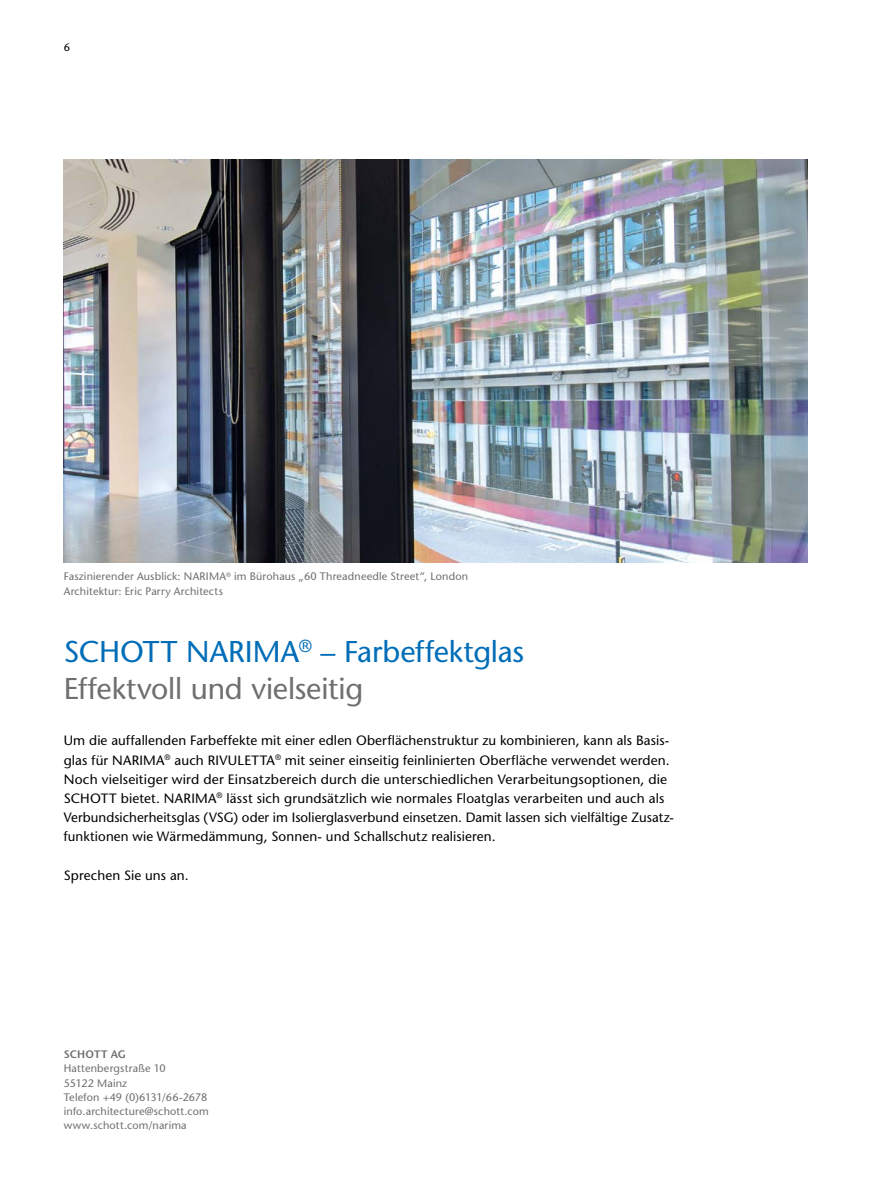
<style>
.page{position:relative;width:893px;height:1191px;background:#fff}
.page>*{position:absolute;margin:0;border:0;box-sizing:border-box;transform-origin:0 0}
.t1{font:500 30px/37.5px "Stone Sans Std";letter-spacing:-.005em;color:#006db8}
.t2{font:500 13.5px/19.2px "Stone Sans Std";letter-spacing:.01em;color:#000}
.t3{font:500 10.8px/14.2px "Stone Sans Std";letter-spacing:.015em;color:#6f6f6e}
.t4{font:600 10.8px "Stone Sans Std";letter-spacing:.005em;color:#6f6f6e}
.t5{font:500 10.8px "Stone Sans Std";color:#000}
.s1{color:#6f6f6e}
</style>
<div class="page">
<img style="left:64px;top:159px;width:744px;height:404px">
<p class="t5" style="left:64px;top:40px;width:8px">6</p>
<p class="t3" style="left:64px;top:569px;width:406px">Faszinierender Ausblick: NARIMA<sup>®</sup> im Bürohaus „60 Threadneedle Street“, London<br>Architektur: Eric Parry Architects</p>
<h1 class="t1" style="left:64px;top:632px;width:462px">SCHOTT NARIMA<sup>®</sup> – Farbeffektglas<br><span class="s1">Effektvoll und vielseitig</span></h1>
<p class="t2" style="left:64px;top:731px;width:611px">Um die auffallenden Farbeffekte mit einer edlen Oberflächenstruktur zu kombinieren, kann als Basis&shy;glas für NARIMA<sup>®</sup> auch RIVULETTA<sup>®</sup> mit seiner einseitig feinlinierten Oberfläche verwendet werden.<br>Noch vielseitiger wird der Einsatzbereich durch die unterschiedlichen Verarbeitungsoptionen, die SCHOTT bietet. NARIMA<sup>®</sup> lässt sich grundsätzlich wie normales Floatglas verarbeiten und auch als Verbundsicherheitsglas (VSG) oder im Isolierglasverbund einsetzen. Damit lassen sich vielfältige Zusatz&shy;funktionen wie Wärmedämmung, Sonnen- und Schallschutz realisieren.</p>
<p class="t2" style="left:64px;top:865px;width:126px">Sprechen Sie uns an.</p>
<p class="t4" style="left:64px;top:1047px;width:64px">SCHOTT AG</p>
<p class="t3" style="left:64px;top:1061px;width:147px">Hattenbergstraße 10<br>55122 Mainz<br>Telefon +49 (0)6131/66-2678 info.architecture@schott.com www.schott.com/narima</p>
</div>
